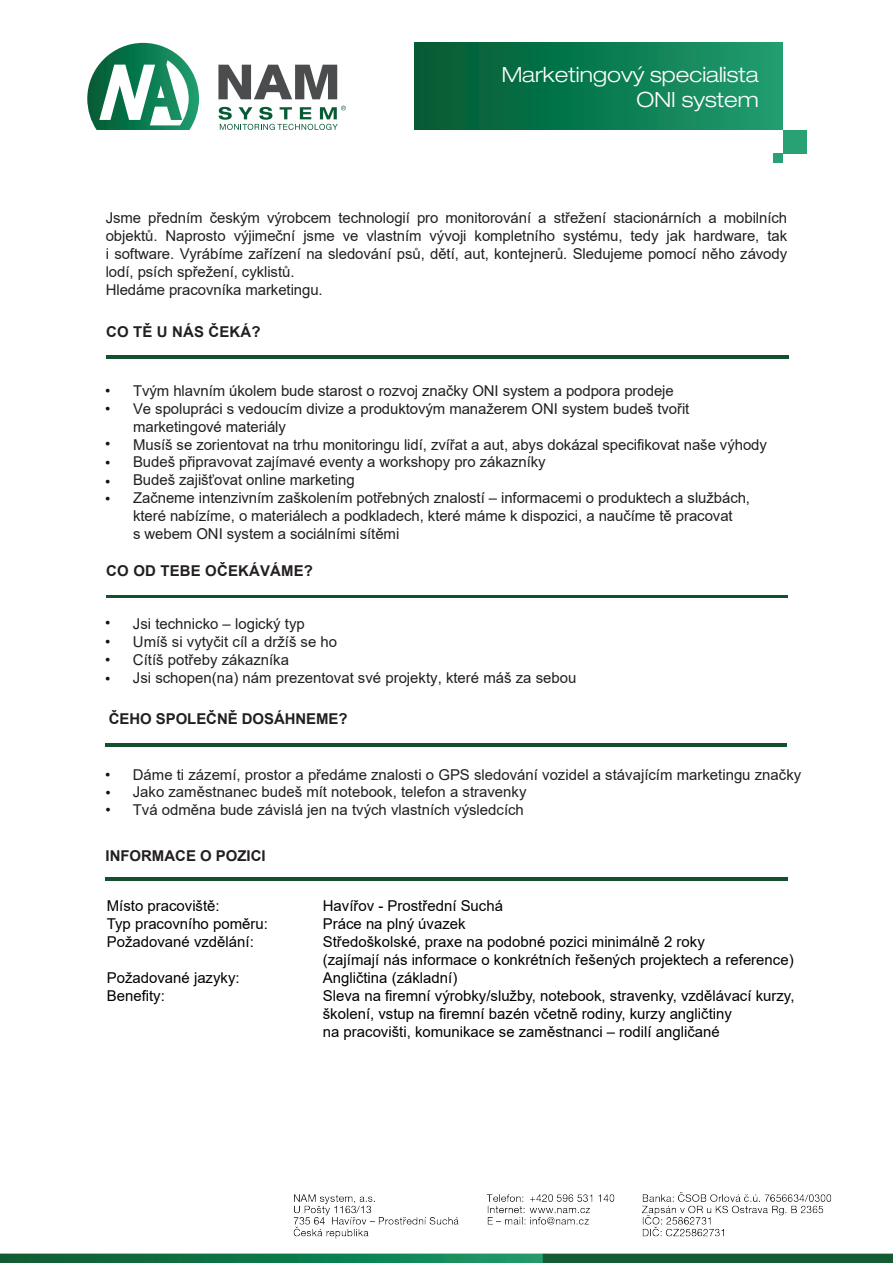
<style>
.page{position:relative;width:893px;height:1263px;background:#fff}
.page>*{position:absolute;margin:0;border:0;box-sizing:border-box;transform-origin:0 0}
.t1{font:300 expanded 21px/25.2px "Helvetica Neue LT Pro";color:#fff;text-align:right}
.t2{font:15px/18px "Arial";letter-spacing:-.005em;color:#231f20}
.t3{font:15px/18px "Arial";color:#000001}
.t4{font:700 15px "Arial";color:#231f20}
.t5{font:15px/19.5px "Arial";color:#111416}
</style>
<div class="page">
<img style="left:106px;top:596px;width:682px;height:2px">
<img style="left:106px;top:356px;width:683px;height:2px">
<img style="left:105px;top:744px;width:682px;height:2px">
<img style="left:1px;top:1192px;width:892px;height:71px">
<svg style="left:219px;top:106px;width:127px;height:24px"></svg>
<svg style="left:218px;top:65px;width:119px;height:34px"></svg>
<svg style="left:87px;top:43px;width:112px;height:87px"></svg>
<div style="left:414px;top:43px;width:369px;height:87px;background:linear-gradient(to right,#005931,#1c9d6e)"></div>
<div style="left:783px;top:130px;width:24px;height:24px;background:#28a175"></div>
<div style="left:773px;top:154px;width:10px;height:9px;background:#28a175"></div>
<img style="left:105px;top:878px;width:683px;height:2px">
<h1 class="t1" style="left:502px;top:61px;width:259px">Marketingový specialista<br>ONI system</h1>
<p class="t2" style="left:106px;top:209px;width:683px">Jsme předním českým výrobcem technologií pro monitorování a střežení stacionárních a mobilních objektů. Naprosto výjimeční jsme ve vlastním vývoji kompletního systému, tedy jak hardware, tak i software. Vyrábíme zařízení na sledování psů, dětí, aut, kontejnerů. Sledujeme pomocí něho závody lodí, psích spřežení, cyklistů.<br>Hledáme pracovníka marketingu.</p>
<p class="t4" style="left:106px;top:321px;width:156px">CO TĚ U NÁS ČEKÁ?</p>
<p class="t5" style="left:105px;top:381px;width:7px;line-height:18.1px">• •</p>
<p class="t5" style="left:105px;top:434px;width:7px">•</p>
<p class="t5" style="left:105px;top:453px;width:7px">•</p>
<p class="t5" style="left:105px;top:473px;width:7px;line-height:16.5px">• •</p>
<p class="t2" style="left:133px;top:381px;width:635px">Tvým hlavním úkolem bude starost o rozvoj značky ONI system a podpora prodeje<br>Ve spolupráci s vedoucím divize a produktovým manažerem ONI system budeš tvořit marketingové materiály<br>Musíš se zorientovat na trhu monitoringu lidí, zvířat a aut, abys dokázal specifikovat naše výhody Budeš připravovat zajímavé eventy a workshopy pro zákazníky<br>Budeš zajišťovat online marketing<br>Začneme intenzivním zaškolením potřebných znalostí – informacemi o produktech a službách, které nabízíme, o materiálech a podkladech, které máme k dispozici, a naučíme tě pracovat<br>s webem ONI system a sociálními sítěmi</p>
<p class="t4" style="left:106px;top:560px;width:208px">CO OD TEBE OČEKÁVÁME?</p>
<p class="t5" style="left:105px;top:613px;width:7px">•</p>
<p class="t5" style="left:105px;top:650px;width:7px">• •</p>
<p class="t5" style="left:105px;top:632px;width:7px">•</p>
<p class="t2" style="left:133px;top:615px;width:445px">Jsi technicko – logický typ<br>Umíš si vytyčit cíl a držíš se ho<br>Cítíš potřeby zákazníka<br>Jsi schopen(na) nám prezentovat své projekty, které máš za sebou</p>
<p class="t4" style="left:109px;top:708px;width:240px">ČEHO SPOLEČNĚ DOSÁHNEME?</p>
<p class="t5" style="left:105px;top:765px;width:7px">•</p>
<p class="t5" style="left:106px;top:799px;width:7px">•</p>
<p class="t5" style="left:106px;top:783px;width:7px">•</p>
<p class="t2" style="left:133px;top:765px;width:670px">Dáme ti zázemí, prostor a předáme znalosti o GPS sledování vozidel a stávajícím marketingu značky<br>Jako zaměstnanec budeš mít notebook, telefon a stravenky<br>Tvá odměna bude závislá jen na tvých vlastních výsledcích</p>
<p class="t4" style="left:106px;top:845px;width:162px">INFORMACE O POZICI</p>
<p class="t3" style="left:107px;top:897px;width:114px">Místo pracoviště:</p>
<p class="t3" style="left:323px;top:897px;width:182px">Havířov - Prostřední Suchá</p>
<p class="t3" style="left:107px;top:915px;width:163px">Typ pracovního poměru:</p>
<p class="t3" style="left:323px;top:915px;width:144px">Práce na plný úvazek</p>
<p class="t3" style="left:107px;top:933px;width:148px">Požadované vzdělání:</p>
<p class="t3" style="left:323px;top:933px;width:472px">Středoškolské, praxe na podobné pozici minimálně 2 roky<br>(zajímají nás informace o konkrétních řešených projektech a reference)</p>
<p class="t3" style="left:107px;top:969px;width:134px">Požadované jazyky:</p>
<p class="t3" style="left:323px;top:969px;width:136px">Angličtina (základní)</p>
<p class="t3" style="left:107px;top:987px;width:60px">Benefity:</p>
<p class="t3" style="left:323px;top:987px;width:473px">Sleva na firemní výrobky/služby, notebook, stravenky, vzdělávací kurzy, školení, vstup na firemní bazén včetně rodiny, kurzy angličtiny<br>na pracovišti, komunikace se zaměstnanci – rodilí angličané</p>
</div>
